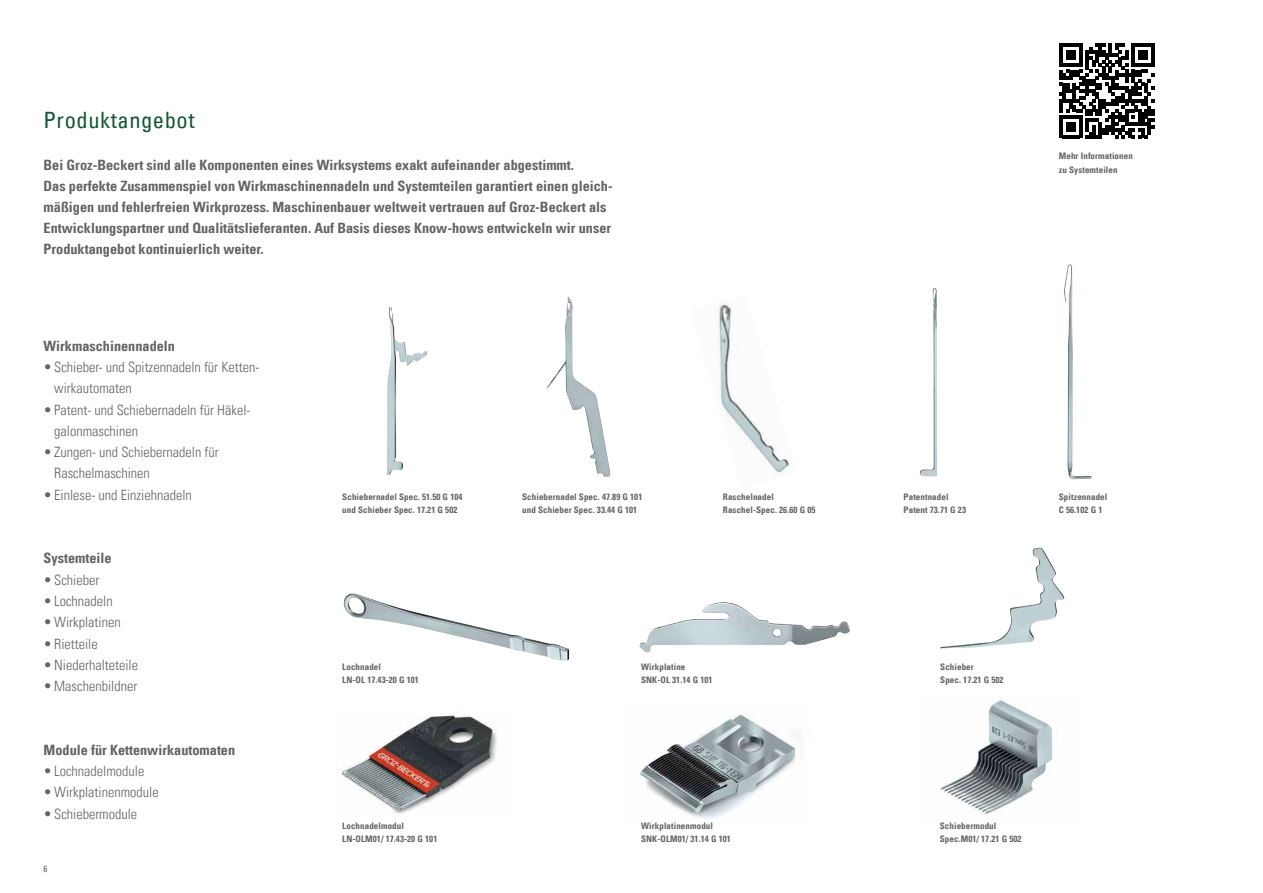
<style>
.page{position:relative;width:1263px;height:893px;background:#fff}
.page>*{position:absolute;margin:0;border:0;box-sizing:border-box;transform-origin:0 0}
.t1{font:condensed 22.5px "Univers Com 57";letter-spacing:.025em;color:#125634}
.t2{font:14.25px/21px "Univers Com 67 Bold Cond";color:#636466}
.t3{font:14.25px/21.3px "Univers Com 47 Light Cond";color:#636466}
.t4{font:9px/13.4px "Univers Com 67 Bold Cond";letter-spacing:.01em;color:#636466}
.t5{font:condensed 9px "Univers Com 57";color:#636466}
</style>
<div class="page">
<img style="left:343px;top:593px;width:226px;height:68px">
<img style="left:639px;top:602px;width:211px;height:51px">
<img style="left:640px;top:714px;width:158px;height:105px">
<img style="left:940px;top:700px;width:113px;height:114px">
<img style="left:342px;top:715px;width:155px;height:100px">
<img style="left:940px;top:547px;width:124px;height:101px">
<img style="left:387px;top:307px;width:40px;height:168px">
<img style="left:547px;top:296px;width:64px;height:181px">
<img style="left:920px;top:288px;width:17px;height:188px">
<img style="left:1064px;top:264px;width:28px;height:215px">
<img style="left:717px;top:304px;width:73px;height:172px">
<svg style="left:1059px;top:44px;width:95px;height:94px"></svg>
<h1 class="t1" style="left:44px;top:105px;width:153px">Produktangebot</h1>
<p class="t2" style="left:44px;top:154px;width:571px">Bei Groz-Beckert sind alle Komponenten eines Wirksystems exakt aufeinander abgestimmt.<br>Das perfekte Zusammenspiel von Wirkmaschinennadeln und Systemteilen garantiert einen gleich&shy;mäßigen und fehlerfreien Wirkprozess. Maschinenbauer weltweit vertrauen auf Groz-Beckert als Entwicklungspartner und Qualitätslieferanten. Auf Basis dieses Know-hows entwickeln wir unser Produktangebot kontinuierlich weiter.</p>
<p class="t4" style="left:1059px;top:150px;width:76px">Mehr Informationen zu Systemteilen</p>
<p class="t2" style="left:44px;top:335px;width:133px">Wirkmaschinennadeln</p>
<p class="t3" style="left:54px;top:356px;width:207px;text-indent:-11px">•Schieber- und Spitzennadeln für Ketten&shy;wirkautomaten</p>
<p class="t3" style="left:54px;top:399px;width:198px;text-indent:-11px">•Patent- und Schiebernadeln für Häkel&shy;galonmaschinen</p>
<p class="t3" style="left:54px;top:441px;width:166px;text-indent:-11px">•Zungen- und Schiebernadeln für<br>Raschelmaschinen</p>
<p class="t3" style="left:44px;top:484px;width:150px">•Einlese- und Einziehnadeln</p>
<p class="t2" style="left:44px;top:548px;width:70px">Systemteile</p>
<p class="t3" style="left:44px;top:569px;width:57px">•Schieber</p>
<p class="t3" style="left:44px;top:590px;width:71px">•Lochnadeln</p>
<p class="t3" style="left:44px;top:612px;width:79px">• Wirkplatinen</p>
<p class="t3" style="left:44px;top:633px;width:56px">•Rietteile</p>
<p class="t3" style="left:44px;top:654px;width:96px">•Niederhalteteile</p>
<p class="t3" style="left:44px;top:675px;width:95px">•Maschenbildner</p>
<p class="t2" style="left:44px;top:739px;width:193px">Module für Kettenwirkautomaten</p>
<p class="t3" style="left:44px;top:760px;width:102px">•Lochnadelmodule</p>
<p class="t3" style="left:44px;top:782px;width:117px">• Wirkplatinenmodule</p>
<p class="t3" style="left:44px;top:803px;width:95px">•Schiebermodule</p>
<p class="t5" style="left:44px;top:863px;width:5px">6</p>
<p class="t4" style="left:342px;top:490px;width:122px">Schiebernadel Spec. 51.50 G 104 und Schieber Spec. 17.21 G 502</p>
<p class="t4" style="left:522px;top:490px;width:122px">Schiebernadel Spec. 47.89 G 101 und Schieber Spec. 33.44 G 101</p>
<p class="t4" style="left:904px;top:490px;width:64px">Patentnadel<br>Patent 73.71 G 23</p>
<p class="t4" style="left:1059px;top:490px;width:50px">Spitzennadel<br>C 56.102 G 1</p>
<p class="t4" style="left:723px;top:490px;width:94px">Raschelnadel<br>Raschel-Spec. 26.60 G 05</p>
<p class="t4" style="left:342px;top:660px;width:78px">Lochnadel<br>LN-OL 17.43-20 G 101</p>
<p class="t4" style="left:641px;top:660px;width:73px">Wirkplatine<br>SNK-OL 31.14 G 101</p>
<p class="t4" style="left:940px;top:660px;width:65px">Schieber<br>Spec. 17.21 G 502</p>
<p class="t4" style="left:342px;top:819px;width:97px">Lochnadelmodul<br>LN-OLM01/ 17.43-20 G 101</p>
<p class="t4" style="left:641px;top:819px;width:91px">Wirkplatinenmodul<br>SNK-OLM01/ 31.14 G 101</p>
<p class="t4" style="left:940px;top:819px;width:83px">Schiebermodul<br>Spec.M01/ 17.21 G 502</p>
</div>
